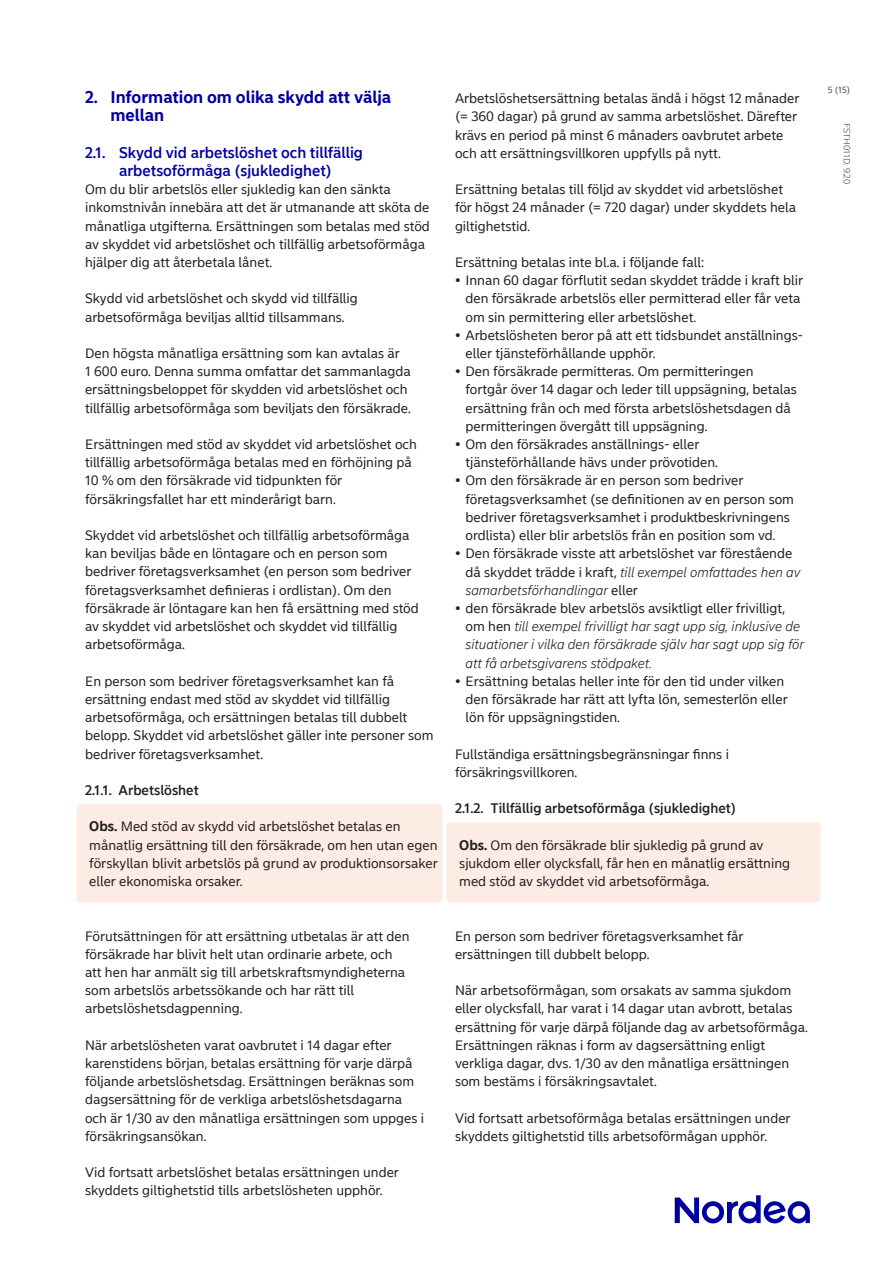
<style>
.page{position:relative;width:893px;height:1263px;background:#fff}
.page>*{position:absolute;margin:0;border:0;box-sizing:border-box;transform-origin:0 0}
.Body_text_headline{font:700 16.5px/18.1px "Nordea Sans Small";color:#0000a0}
.t1{font:500 15px/18.1px "Nordea Sans Small";color:#0000a0;text-align:center}
.Body_text_no_indent{font:13.5px/18.1px "Nordea Sans Small";color:#231f20}
.t2{font:italic 300 13.5px/18.1px "Nordea Sans Small";color:#231f20}
.t3{font:500 13.5px "Nordea Sans Small";color:#231f20}
.t4{font:300 9px "Nordea Sans Small";color:#4b4c4d}
.t5{font:9px "Nordea Sans Small";color:#4b4c4d}
.s1{font-weight:700}
.s2{font-weight:300;font-style:italic}
.s3{font-weight:400;font-style:normal}
</style>
<div class="page">
<div style="left:77px;top:804px;width:365px;height:98px;background:#fdece4;border-radius:4px"></div>
<div style="left:446px;top:822px;width:375px;height:80px;background:#fdece4;border-radius:4px"></div>
<svg style="left:675px;top:1195px;width:135px;height:28px"></svg>
<h3 class="Body_text_headline" style="left:111px;top:88px;width:282px;text-indent:-26px">2. Information om olika skydd att välja mellan</h3>
<h4 class="t1" style="left:85px;top:144px;width:279px">2.1. Skydd vid arbetslöshet och tillfällig arbetsoförmåga (sjukledighet)</h4>
<p class="Body_text_no_indent" style="left:85px;top:181px;width:346px">Om du blir arbetslös eller sjukledig kan den sänkta inkomstnivån innebära att det är utmanande att sköta de månatliga utgifterna. Ersättningen som betalas med stöd av skyddet vid arbetslöshet och tillfällig arbetsoförmåga hjälper dig att återbetala lånet.</p>
<p class="Body_text_no_indent" style="left:85px;top:290px;width:274px">Skydd vid arbetslöshet och skydd vid tillfällig arbetsoförmåga beviljas alltid tillsammans.</p>
<p class="Body_text_no_indent" style="left:85px;top:344px;width:327px">Den högsta månatliga ersättning som kan avtalas är<br>1 600 euro. Denna summa omfattar det sammanlagda ersättningsbeloppet för skydden vid arbetslöshet och tillfällig arbetsoförmåga som beviljats den försäkrade.</p>
<p class="Body_text_no_indent" style="left:85px;top:435px;width:333px">Ersättningen med stöd av skyddet vid arbetslöshet och tillfällig arbetsoförmåga betalas med en förhöjning på 10 % om den försäkrade vid tidpunkten för försäkringsfallet har ett minderårigt barn.</p>
<p class="Body_text_no_indent" style="left:85px;top:526px;width:335px">Skyddet vid arbetslöshet och tillfällig arbetsoförmåga kan beviljas både en löntagare och en person som bedriver företagsverksamhet (en person som bedriver företagsverksamhet definieras i ordlistan). Om den försäkrade är löntagare kan hen få ersättning med stöd av skyddet vid arbetslöshet och skyddet vid tillfällig arbetsoförmåga.</p>
<p class="Body_text_no_indent" style="left:85px;top:672px;width:350px">En person som bedriver företagsverksamhet kan få ersättning endast med stöd av skyddet vid tillfällig arbetsoförmåga, och ersättningen betalas till dubbelt belopp. Skyddet vid arbetslöshet gäller inte personer som bedriver företagsverksamhet.</p>
<h5 class="t3" style="left:85px;top:782px;width:115px">2.1.1. Arbetslöshet</h5>
<p class="Body_text_no_indent" style="left:89px;top:818px;width:350px"><span class="s1">Obs.</span> Med stöd av skydd vid arbetslöshet betalas en månatlig ersättning till den försäkrade, om hen utan egen förskyllan blivit arbetslös på grund av produktionsorsaker eller ekonomiska orsaker.</p>
<p class="Body_text_no_indent" style="left:85px;top:927px;width:326px">Förutsättningen för att ersättning utbetalas är att den försäkrade har blivit helt utan ordinarie arbete, och att hen har anmält sig till arbetskraftsmyndigheterna som arbetslös arbetssökande och har rätt till arbetslöshetsdagpenning.</p>
<p class="Body_text_no_indent" style="left:85px;top:1036px;width:341px">När arbetslösheten varat oavbrutet i 14 dagar efter karenstidens början, betalas ersättning för varje därpå följande arbetslöshetsdag. Ersättningen beräknas som dagsersättning för de verkliga arbetslöshetsdagarna och är 1/30 av den månatliga ersättningen som uppges i försäkringsansökan.</p>
<p class="Body_text_no_indent" style="left:85px;top:1163px;width:315px">Vid fortsatt arbetslöshet betalas ersättningen under skyddets giltighetstid tills arbetslösheten upphör.</p>
<p class="Body_text_no_indent" style="left:455px;top:90px;width:346px">Arbetslöshetsersättning betalas ändå i högst 12 månader (= 360 dagar) på grund av samma arbetslöshet. Därefter krävs en period på minst 6 månaders oavbrutet arbete och att ersättningsvillkoren uppfylls på nytt.</p>
<p class="Body_text_no_indent" style="left:455px;top:181px;width:343px">Ersättning betalas till följd av skyddet vid arbetslöshet för högst 24 månader (= 720 dagar) under skyddets hela giltighetstid.</p>
<p class="Body_text_no_indent" style="left:455px;top:253px;width:251px">Ersättning betalas inte bl.a. i följande fall:</p>
<p class="Body_text_no_indent" style="left:465px;top:272px;width:339px;text-indent:-10px">• Innan 60 dagar förflutit sedan skyddet trädde i kraft blir den försäkrade arbetslös eller permitterad eller får veta om sin permittering eller arbetslöshet.</p>
<p class="Body_text_no_indent" style="left:465px;top:326px;width:339px;text-indent:-10px">• Arbetslösheten beror på att ett tidsbundet anställnings&shy;eller tjänsteförhållande upphör.</p>
<p class="Body_text_no_indent" style="left:465px;top:363px;width:333px;text-indent:-10px">• Den försäkrade permitteras. Om permitteringen fortgår över 14 dagar och leder till uppsägning, betalas ersättning från och med första arbetslöshetsdagen då permitteringen övergått till uppsägning.</p>
<p class="Body_text_no_indent" style="left:465px;top:435px;width:254px;text-indent:-10px">• Om den försäkrades anställnings- eller tjänsteförhållande hävs under prövotiden.</p>
<p class="Body_text_no_indent" style="left:465px;top:472px;width:330px;text-indent:-10px">• Om den försäkrade är en person som bedriver företagsverksamhet (se definitionen av en person som bedriver företagsverksamhet i produktbeskrivningens ordlista) eller blir arbetslös från en position som vd.</p>
<p class="Body_text_no_indent" style="left:465px;top:545px;width:336px;text-indent:-10px">• Den försäkrade visste att arbetslöshet var förestående då skyddet trädde i kraft, <span class="s2">till exempel omfattades hen av samarbetsförhandlingar</span> eller</p>
<p class="t2" style="left:465px;top:599px;width:340px;text-indent:-10px"><span class="s3">• den försäkrade blev arbetslös avsiktligt eller frivilligt, om hen</span> till exempel frivilligt har sagt upp sig, inklusive de situationer i vilka den försäkrade själv har sagt upp sig för att få arbetsgivarens stödpaket.</p>
<p class="Body_text_no_indent" style="left:465px;top:672px;width:324px;text-indent:-10px">• Ersättning betalas heller inte för den tid under vilken den försäkrade har rätt att lyfta lön, semesterlön eller lön för uppsägningstiden.</p>
<p class="Body_text_no_indent" style="left:455px;top:745px;width:275px">Fullständiga ersättningsbegränsningar finns i försäkringsvillkoren.</p>
<h5 class="t3" style="left:455px;top:800px;width:283px">2.1.2. Tillfällig arbetsoförmåga (sjukledighet)</h5>
<p class="Body_text_no_indent" style="left:459px;top:836px;width:332px"><span class="s1">Obs.</span> Om den försäkrade blir sjukledig på grund av sjukdom eller olycksfall, får hen en månatlig ersättning med stöd av skyddet vid arbetsoförmåga.</p>
<p class="Body_text_no_indent" style="left:455px;top:927px;width:290px">En person som bedriver företagsverksamhet får ersättningen till dubbelt belopp.</p>
<p class="Body_text_no_indent" style="left:455px;top:981px;width:354px">När arbetsoförmågan, som orsakats av samma sjukdom eller olycksfall, har varat i 14 dagar utan avbrott, betalas ersättning för varje därpå följande dag av arbetsoförmåga.<br>Ersättningen räknas i form av dagsersättning enligt verkliga dagar, dvs. 1/30 av den månatliga ersättningen som bestäms i försäkringsavtalet.</p>
<p class="Body_text_no_indent" style="left:455px;top:1109px;width:337px">Vid fortsatt arbetsoförmåga betalas ersättningen under skyddets giltighetstid tills arbetsoförmågan upphör.</p>
<p class="t5" style="left:828px;top:84px;width:24px">5 (15)</p>
<p class="t4" style="left:852px;top:123px;width:63px;rotate:90deg">FSTH011D. 9.20</p>
</div>
